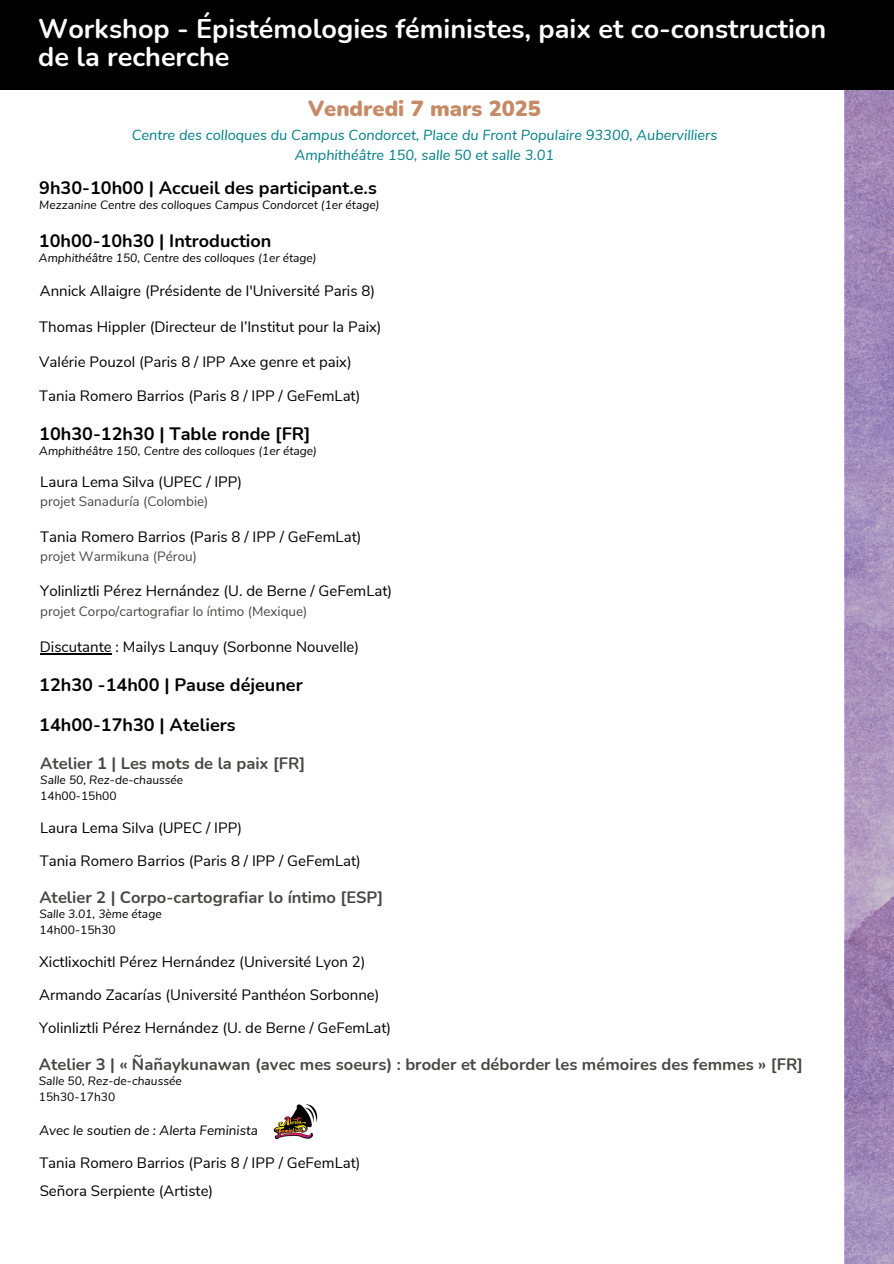
<style>
.page{position:relative;width:894px;height:1264px;background:#fff}
.page>*{position:absolute;margin:0;border:0;box-sizing:border-box;transform-origin:0 0}
.t1{font:700 27px/28.2px "Nunito";color:#fff}
.t2{font:900 21.75px "Nunito";color:#c68b66}
.t3{font:700 18px "Nunito";color:#000}
.t4{font:700 16.5px "Nunito";color:#474746}
.t5{font:15px "Nunito Sans";color:#000}
.t6{font:italic 14.55px/19.6px "Nunito Sans";color:#008089;text-align:center}
.t7{font:13.5px "Nunito Sans";color:#474746}
.t8{font:italic 13.5px "Nunito Sans";color:#000}
.t9{font:italic 12px "Nunito Sans";color:#000}
.t10{font:12px "Nunito Sans";color:#000}
</style>
<div class="page">
<div style="left:0;top:0;width:893px;height:89px;background:#000"></div>
<svg style="left:844px;top:89px;width:49px;height:1174px;background:#a88fbe"></svg>
<hr style="left:40px;top:653px;width:72px;height:1px;background:#000">
<img style="left:273px;top:1104px;width:44px;height:36px">
<h1 class="t1" style="left:38px;top:15px;width:789px">Workshop - Épistémologies féministes, paix et co-construction de la recherche</h1>
<p class="t2" style="left:308px;top:94px;width:234px">Vendredi 7 mars 2025</p>
<p class="t6" style="left:132px;top:126px;width:587px">Centre des colloques du Campus Condorcet, Place du Front Populaire 93300, Aubervilliers<br>Amphithéâtre 150, salle 50 et salle 3.01</p>
<p class="t3" style="left:39px;top:175px;width:339px">9h30-10h00 | Accueil des participant.e.s</p>
<h2 class="t9" style="left:39px;top:196px;width:341px">Mezzanine Centre des colloques Campus Condorcet (1er étage)</h2>
<h3 class="t3" style="left:39px;top:229px;width:234px">10h00-10h30 | Introduction</h3>
<h2 class="t9" style="left:39px;top:250px;width:279px">Amphithéâtre 150, Centre des colloques (1er étage)</h2>
<h3 class="t5" style="left:40px;top:281px;width:337px">Annick Allaigre (Présidente de l'Université Paris 8)</h3>
<h3 class="t5" style="left:39px;top:317px;width:344px">Thomas Hippler (Directeur de l’Institut pour la Paix)</h3>
<h3 class="t5" style="left:39px;top:351px;width:314px">Valérie Pouzol (Paris 8 / IPP Axe genre et paix)</h3>
<h3 class="t5" style="left:39px;top:385px;width:322px">Tania Romero Barrios (Paris 8 / IPP / GeFemLat)</h3>
<h3 class="t3" style="left:39px;top:421px;width:273px">10h30-12h30 | Table ronde [FR]</h3>
<h3 class="t5" style="left:40px;top:472px;width:203px">Laura Lema Silva (UPEC / IPP)</h3>
<h3 class="t7" style="left:40px;top:492px;width:170px">projet Sanaduría (Colombie)</h3>
<h3 class="t5" style="left:40px;top:526px;width:322px">Tania Romero Barrios (Paris 8 / IPP / GeFemLat)</h3>
<h2 class="t7" style="left:40px;top:547px;width:158px">projet Warmikuna (Pérou)</h2>
<p class="t5" style="left:40px;top:581px;width:353px">Yolinliztli Pérez Hernández (U. de Berne / GeFemLat)</p>
<h3 class="t7" style="left:40px;top:602px;width:268px">projet Corpo/cartografiar lo íntimo (Mexique)</h3>
<h3 class="t9" style="left:39px;top:442px;width:279px">Amphithéâtre 150, Centre des colloques (1er étage)</h3>
<p class="t5" style="left:40px;top:636px;width:321px">Discutante : Mailys Lanquy (Sorbonne Nouvelle)</p>
<h2 class="t3" style="left:39px;top:672px;width:265px">12h30 -14h00 | Pause déjeuner</h2>
<h3 class="t3" style="left:39px;top:712px;width:198px">14h00-17h30 | Ateliers</h3>
<h2 class="t4" style="left:40px;top:752px;width:266px">Atelier 1 | Les mots de la paix [FR]</h2>
<p class="t9" style="left:40px;top:771px;width:144px">Salle 50, Rez-de-chaussée</p>
<h3 class="t10" style="left:40px;top:787px;width:78px">14h00-15h00</h3>
<h2 class="t5" style="left:40px;top:817px;width:203px">Laura Lema Silva (UPEC / IPP)</h2>
<p class="t5" style="left:40px;top:851px;width:322px">Tania Romero Barrios (Paris 8 / IPP / GeFemLat)</p>
<h3 class="t4" style="left:39px;top:886px;width:345px">Atelier 2 | Corpo-cartografiar lo íntimo [ESP]</h3>
<h3 class="t9" style="left:39px;top:906px;width:124px">Salle 3.01, 3ème étage</h3>
<h3 class="t10" style="left:39px;top:922px;width:78px">14h00-15h30</h3>
<h2 class="t5" style="left:39px;top:951px;width:328px">Xictlixochitl Pérez Hernández (Université Lyon 2)</h2>
<p class="t5" style="left:39px;top:984px;width:341px">Armando Zacarías (Université Panthéon Sorbonne)</p>
<p class="t5" style="left:39px;top:1017px;width:353px">Yolinliztli Pérez Hernández (U. de Berne / GeFemLat)</p>
<h3 class="t4" style="left:39px;top:1053px;width:765px">Atelier 3 | « Ñañaykunawan (avec mes soeurs) : broder et déborder les mémoires des femmes » [FR]</h3>
<p class="t9" style="left:39px;top:1073px;width:144px">Salle 50, Rez-de-chaussée</p>
<h4 class="t10" style="left:39px;top:1089px;width:78px">15h30-17h30</h4>
<h2 class="t8" style="left:39px;top:1121px;width:220px">Avec le soutien de : Alerta Feminista</h2>
<p class="t5" style="left:39px;top:1152px;width:322px">Tania Romero Barrios (Paris 8 / IPP / GeFemLat)</p>
<p class="t5" style="left:40px;top:1180px;width:175px">Señora Serpiente (Artiste)</p>
</div>
